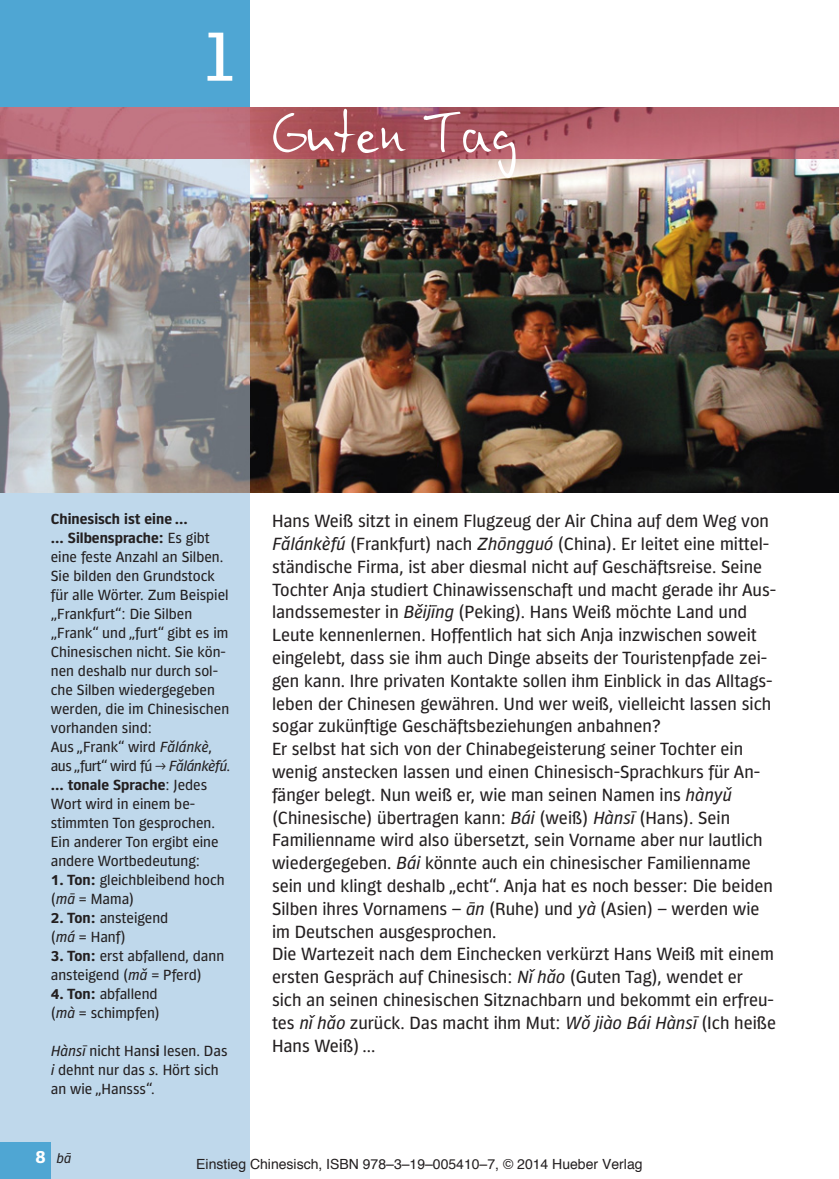
<style>
.page{position:relative;width:839px;height:1179px;background:#fff}
.page>*{position:absolute;margin:0;border:0;box-sizing:border-box;transform-origin:0 0}
.t1{font:84px "Bailey Sans ITC";color:#fff}
.t2{font:64px "Linotype Ego";color:#fff}
.t3{font:18px/22.8px "Forward Sans";color:#231f20}
.t4{font:15px/19px "Forward Sans";color:#231f20}
.t5{font:14px "Helvetica";color:#231f20}
.t6{font:italic 14px "Forward Sans";color:#231f20}
.s1{font-weight:700}
.s2{font-style:italic}
.s3{font-weight:700;font-style:normal;font-size:18px;color:#fff}
</style>
<div class="page">
<div style="left:0;top:487px;width:249px;height:691px;background:#bfd8eb"></div>
<div style="left:0;top:0;width:249px;height:107px;background:#4fa6d3"></div>
<div style="left:0;top:1142px;width:51px;height:36px;background:#4fa6d3"></div>
<img style="left:249px;top:159px;width:590px;height:334px">
<img style="left:0;top:159px;width:249px;height:334px">
<img style="left:0;top:107px;width:839px;height:52px">
<h1 class="t1" style="left:200px;top:11px;width:40px">1</h1>
<h2 class="t2" style="left:272px;top:93px;width:246px">Guten Tag</h2>
<p class="t4" style="left:51px;top:511px;width:181px"><span class="s1">Chinesisch ist eine ...<br>... Silbensprache:</span> Es gibt eine feste Anzahl an Silben.<br>Sie bilden den Grundstock für alle Wörter. Zum Beispiel „Frankfurt“: Die Silben „Frank“ und „furt“ gibt es im<br>Chinesischen nicht. Sie kön&shy;nen deshalb nur durch sol&shy;che Silben wiedergegeben werden, die im Chinesischen vorhanden sind:<br>Aus „Frank“ wird <span class="s2">Fǎlánkè</span>, aus „furt“ wird fú → <span class="s2">Fǎlánkèfú. </span><span class="s1">... tonale Sprache</span>: Jedes<br>Wort wird in einem be&shy;stimmten Ton gesprochen.<br>Ein anderer Ton ergibt eine andere Wortbedeutung:</p>
<p class="t4" style="left:51px;top:872px;width:175px"><span class="s1">1. Ton:</span> gleichbleibend hoch (<span class="s2">mā</span> = Mama)</p>
<p class="t4" style="left:51px;top:910px;width:119px"><span class="s1">2. Ton:</span> ansteigend (<span class="s2">má</span> = Hanf)</p>
<p class="t4" style="left:51px;top:948px;width:175px"><span class="s1">3. Ton:</span> erst abfallend, dann ansteigend (<span class="s2">mǎ</span> = Pferd)</p>
<p class="t4" style="left:51px;top:986px;width:111px"><span class="s1">4. Ton:</span> abfallend (<span class="s2">mà</span> = schimpfen)</p>
<p class="t4" style="left:51px;top:1043px;width:178px"><span class="s2">Hànsī</span> nicht Hans<span class="s1">i</span> lesen. Das <span class="s2">i</span> dehnt nur das <span class="s2">s.</span> Hört sich an wie „Hansss“.</p>
<p class="t3" style="left:272px;top:511px;width:505px">Hans Weiß sitzt in einem Flugzeug der Air China auf dem Weg von <span class="s2">Fǎlánkèfú</span> (Frankfurt) nach <span class="s2">Zhōngguó</span> (China). Er leitet eine mittel&shy;ständische Firma, ist aber diesmal nicht auf Geschäftsreise. Seine Tochter Anja studiert Chinawissenschaft und macht gerade ihr Aus&shy;landssemester in <span class="s2">Běijīng</span> (Peking). Hans Weiß möchte Land und Leute kennenlernen. Hoffentlich hat sich Anja inzwischen soweit eingelebt, dass sie ihm auch Dinge abseits der Touristenpfade zei&shy;gen kann. Ihre privaten Kontakte sollen ihm Einblick in das Alltags&shy;leben der Chinesen gewähren. Und wer weiß, vielleicht lassen sich sogar zukünftige Geschäftsbeziehungen anbahnen?<br>Er selbst hat sich von der Chinabegeisterung seiner Tochter ein wenig anstecken lassen und einen Chinesisch-Sprachkurs für An&shy;fänger belegt. Nun weiß er, wie man seinen Namen ins <span class="s2">hànyǔ </span>(Chinesische) übertragen kann: <span class="s2">Bái</span> (weiß) <span class="s2">Hànsī</span> (Hans). Sein Familienname wird also übersetzt, sein Vorname aber nur lautlich wiedergegeben. <span class="s2">Bái</span> könnte auch ein chinesischer Familienname sein und klingt deshalb „echt“. Anja hat es noch besser: Die beiden Silben ihres Vornamens – <span class="s2">ān</span> (Ruhe) und <span class="s2">yà</span> (Asien) – werden wie im Deutschen ausgesprochen.<br>Die Wartezeit nach dem Einchecken verkürzt Hans Weiß mit einem ersten Gespräch auf Chinesisch: <span class="s2">Nǐ hǎo</span> (Guten Tag), wendet er sich an seinen chinesischen Sitznachbarn und bekommt ein erfreu&shy;tes <span class="s2">nǐ hǎo</span> zurück. Das macht ihm Mut: <span class="s2">Wǒ jiào Bái Hànsī</span> (Ich heiße Hans Weiß) ...</p>
<p class="t6" style="left:35px;top:1149px;width:37px"><span class="s3">8</span> bā</p>
<p class="t5" style="left:196px;top:1158px;width:448px">Einstieg Chinesisch, ISBN 978–3–19–005410–7, © 2014 Hueber Verlag</p>
</div>
